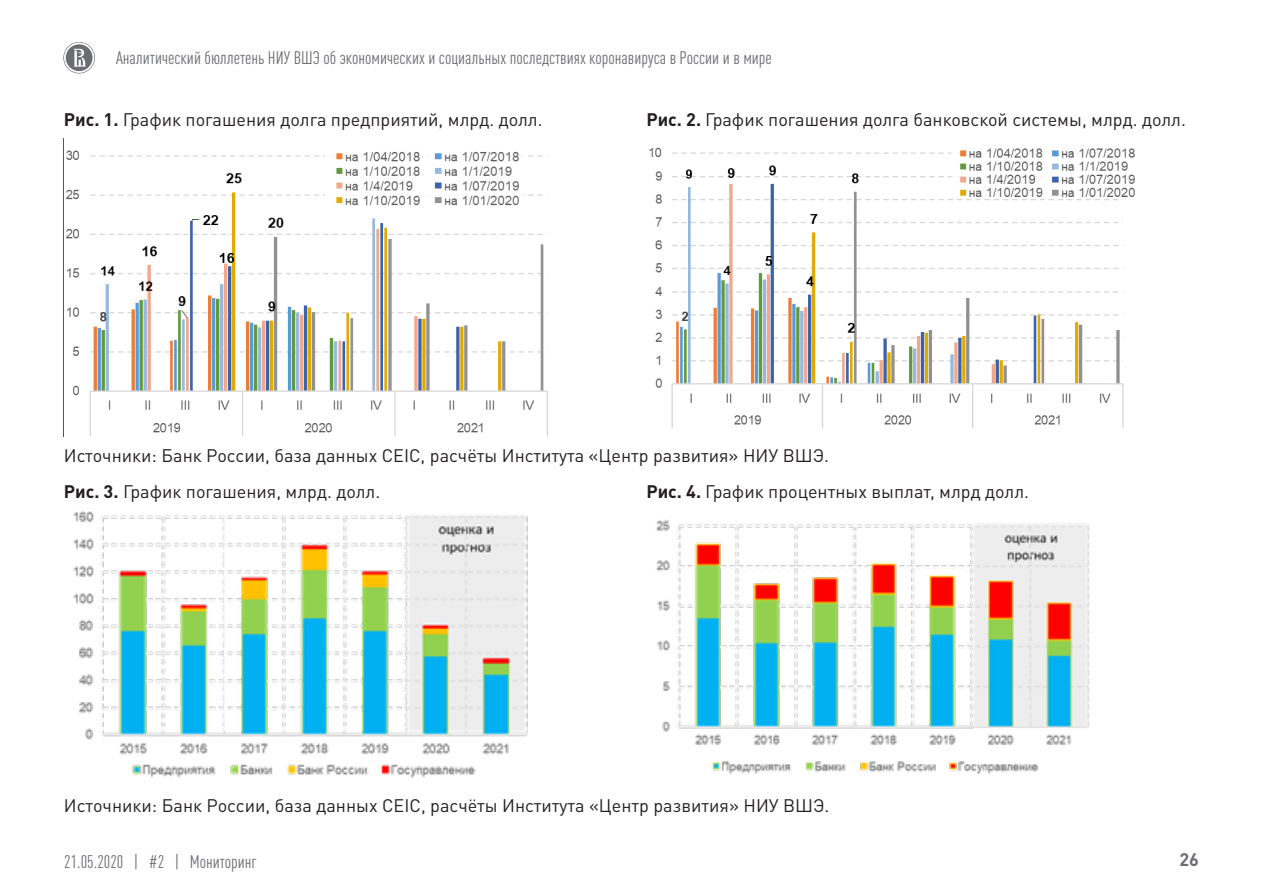
<style>
.page{position:relative;width:1263px;height:893px;background:#fff}
.page>*{position:absolute;margin:0;border:0;box-sizing:border-box;transform-origin:0 0}
.t1{font:18px "DIN Pro";color:#231f20}
.t2{font:condensed 18px "DIN Pro";color:#6c6d70}
.t3{font:700 18px "DIN Pro";color:#6c6d70}
.s1{font-weight:700}
</style>
<div class="page">
<svg style="left:63px;top:42px;width:32px;height:32px"></svg>
<svg style="left:64px;top:43px;width:30px;height:30px"></svg>
<svg style="left:66px;top:44px;width:27px;height:27px"></svg>
<img style="left:65px;top:150px;width:483px;height:287px">
<img style="left:649px;top:147px;width:486px;height:282px">
<img style="left:73px;top:511px;width:455px;height:267px">
<img style="left:656px;top:520px;width:434px;height:254px">
<p class="t2" style="left:116px;top:45px;width:657px">Аналитический бюллетень НИУ ВШЭ об экономических и социальных последствиях коронавируса в России и в мире</p>
<p class="t1" style="left:64px;top:107px;width:480px"><span class="s1">Рис. 1.</span> График погашения долга предприятий, млрд. долл.</p>
<p class="t1" style="left:646px;top:107px;width:541px"><span class="s1">Рис. 2.</span> График погашения долга банковской системы, млрд. долл.</p>
<p class="t1" style="left:64px;top:444px;width:767px">Источники: Банк России, база данных CEIC, расчёты Института «Центр развития» НИУ ВШЭ.</p>
<p class="t1" style="left:64px;top:480px;width:318px"><span class="s1">Рис. 3.</span> График погашения, млрд. долл.</p>
<p class="t1" style="left:646px;top:480px;width:384px"><span class="s1">Рис. 4.</span> График процентных выплат, млрд долл.</p>
<p class="t1" style="left:64px;top:793px;width:767px">Источники: Банк России, база данных CEIC, расчёты Института «Центр развития» НИУ ВШЭ.</p>
<p class="t2" style="left:64px;top:848px;width:194px">21.05.2020 | #2 | Мониторинг</p>
<p class="t3" style="left:1179px;top:847px;width:21px">26</p>
</div>
